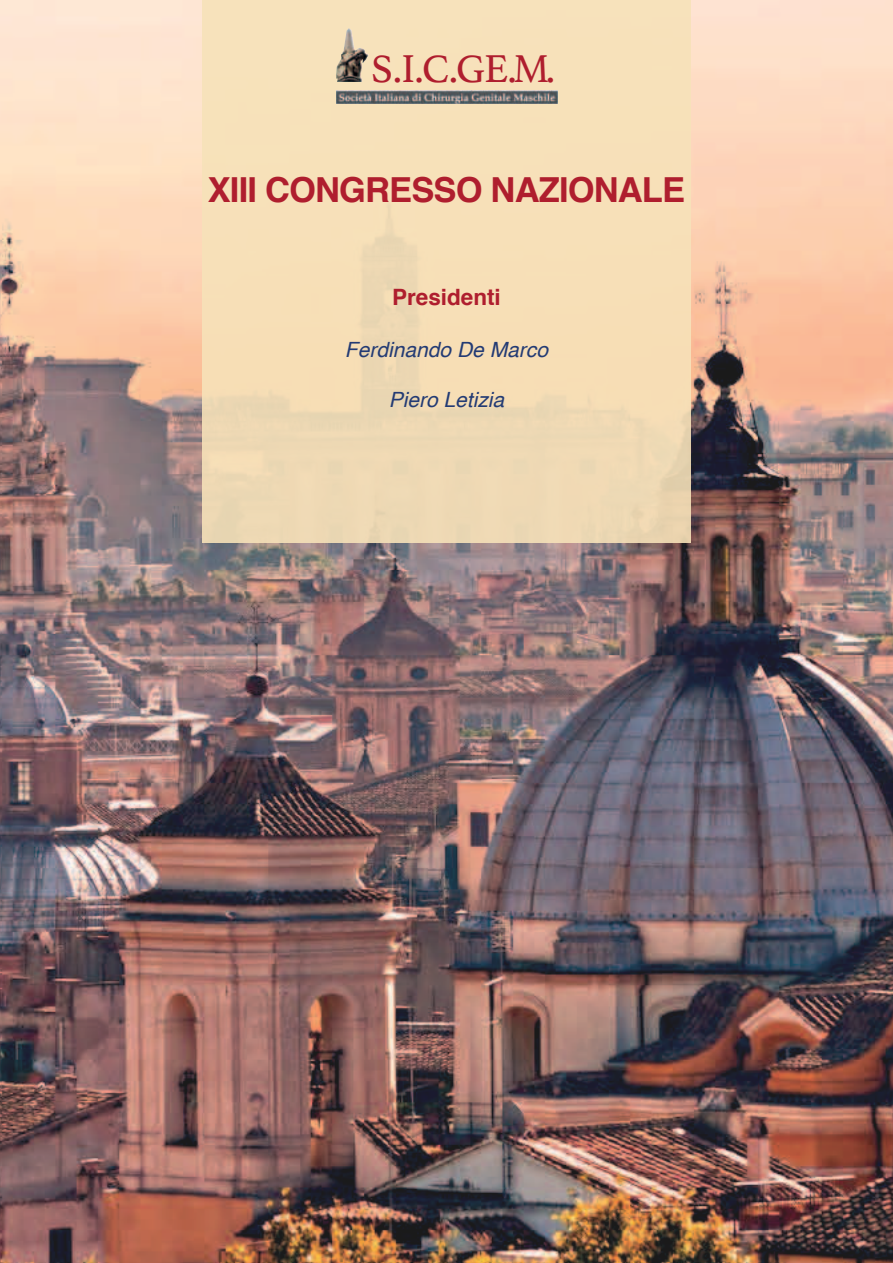
<style>
.page{position:relative;width:893px;height:1263px;background:#fff}
.page>*{position:absolute;margin:0;border:0;box-sizing:border-box;transform-origin:0 0}
.t1{font:40.8px "Athelas";color:#af1e2e}
.t2{font:700 34.5px "Helvetica";letter-spacing:-.025em;color:#af1e2e}
.t3{font:700 22.5px "Helvetica";color:#af1e2e}
.t4{font:italic 21px "Helvetica";color:#233b74}
</style>
<div class="page">
<img style="left:0;top:0;width:893px;height:1263px">
<div style="left:202px;top:0;width:489px;height:543px;background:#f7e2b9"></div>
<img style="left:336px;top:90px;width:221px;height:13px">
<img style="left:336px;top:28px;width:33px;height:54px">
<h1 class="t1" style="left:371px;top:37px;width:185px">S.I.C.GE.M.</h1>
<h2 class="t2" style="left:208px;top:162px;width:479px">XIII CONGRESSO NAZIONALE</h2>
<p class="t3" style="left:392px;top:279px;width:110px">Presidenti</p>
<p class="t4" style="left:345px;top:333px;width:205px">Ferdinando De Marco</p>
<p class="t4" style="left:389px;top:383px;width:117px">Piero Letizia</p>
</div>
